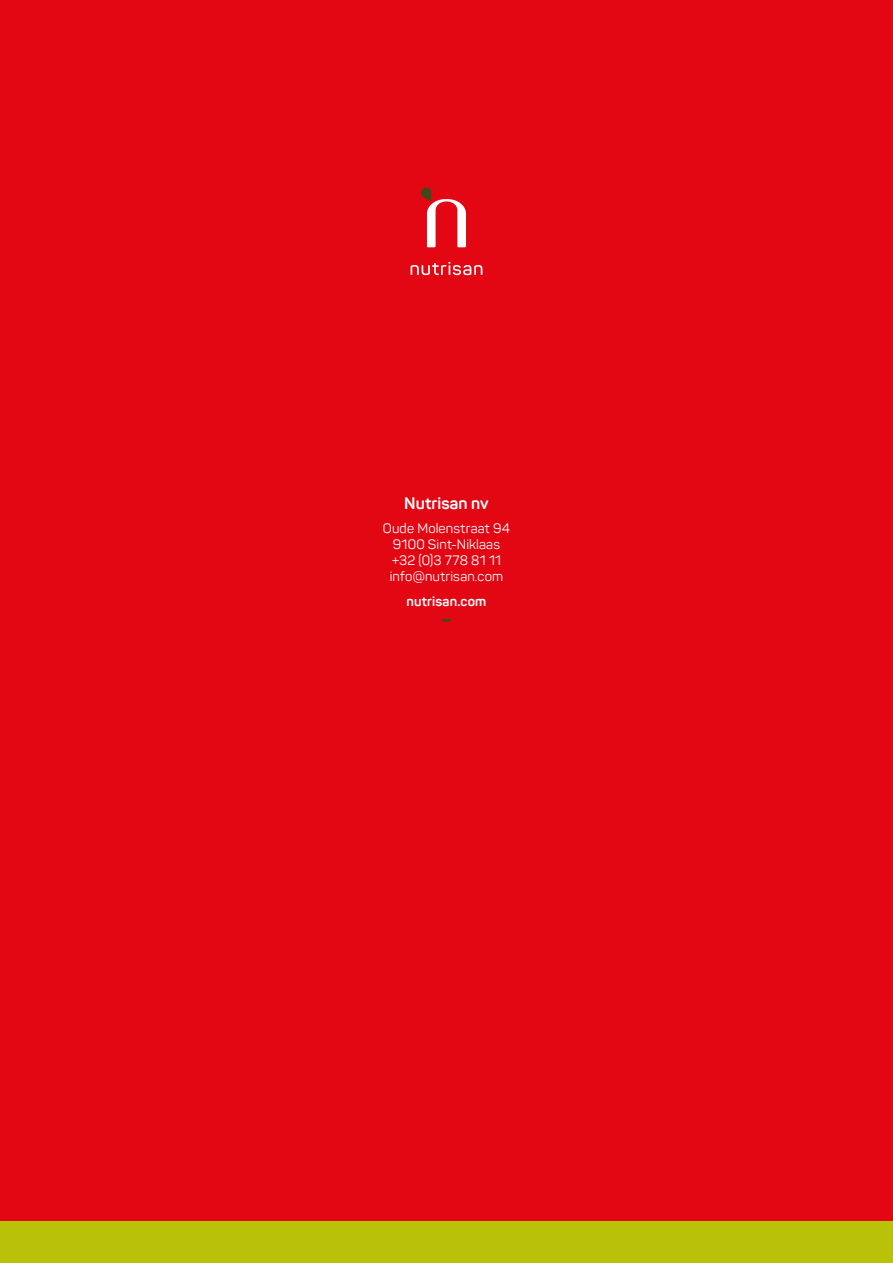
<style>
.page{position:relative;width:893px;height:1263px;background:#fff}
.page>*{position:absolute;margin:0;border:0;box-sizing:border-box;transform-origin:0 0}
.t1{font:700 16.5px "Panton";letter-spacing:.005em;color:#fff}
.t2{font:13.5px/16px "Panton";letter-spacing:.015em;color:#fff;text-align:center}
.t3{font:700 13.5px "Panton";letter-spacing:.015em;color:#fff}
</style>
<div class="page">
<div style="left:0;top:1220px;width:893px;height:43px;background:#bac109"></div>
<div style="left:0;top:0;width:893px;height:21px;background:#e30613"></div>
<div style="left:0;top:21px;width:893px;height:1199px;background:#e30613"></div>
<svg style="left:442px;top:619px;width:9px;height:3px"></svg>
<svg style="left:411px;top:262px;width:71px;height:13px"></svg>
<svg style="left:421px;top:187px;width:45px;height:60px"></svg>
<p class="t1" style="left:404px;top:492px;width:86px">Nutrisan nv</p>
<p class="t2" style="left:383px;top:520px;width:129px">Oude Molenstraat 94<br>9100 Sint-Niklaas +32 (0)3 778 81 11 info@nutrisan.com</p>
<p class="t3" style="left:406px;top:592px;width:81px">nutrisan.com</p>
</div>
